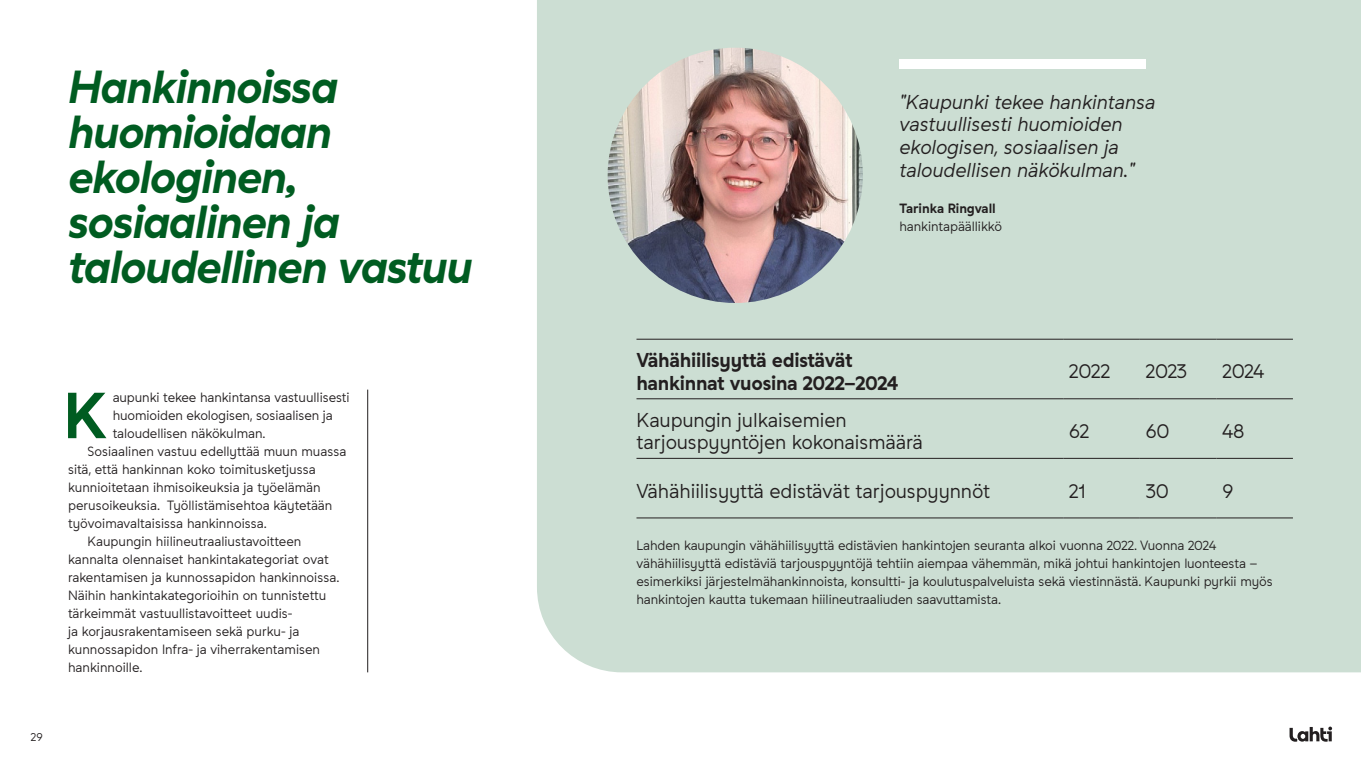
<style>
.page{position:relative;width:1361px;height:766px;background:#fff}
.page>*{position:absolute;margin:0;border:0;box-sizing:border-box;transform-origin:0 0}
.leipis__pieni_anfangi{font:700 63px "Studio Feixen Sans Lahti";color:#005c21}
.iso_otsikko{font:italic 45px/45px "Studio Feixen Sans Lahti Headline";letter-spacing:-.035em;color:#005c21}
.nosto{font:19.5px/22.5px "Studio Feixen Sans Lahti";letter-spacing:-.005em;color:#231f20}
.iso_lainaus{font:italic 19.5px/22.5px "Studio Feixen Sans Lahti";letter-spacing:-.005em;color:#231f20}
.väliotsikko{font:700 19.5px/22.5px "Studio Feixen Sans Lahti";letter-spacing:-.015em;color:#231f20}
.leipis__sis{font:13.05px/18px "Studio Feixen Sans Lahti";color:#231f20}
.leipis{font:13.05px/18px "Studio Feixen Sans Lahti";letter-spacing:-.005em;color:#231f20}
.leipis__pieni_anfangi-2{font:13.05px/18px "Studio Feixen Sans Lahti";letter-spacing:-.005em;color:#231f20}
.leipis-2{font:700 13.05px "Studio Feixen Sans Lahti";letter-spacing:-.005em;color:#231f20}
.t1{font:11.25px "Studio Feixen Sans Lahti";color:#231f20}
</style>
<div class="page">
<svg style="left:1289px;top:726px;width:43px;height:15px"></svg>
<div style="left:537px;top:0;width:824px;height:672px;background:#ccded3"></div>
<hr style="left:367px;top:389px;width:1px;height:283px;background:#231f20">
<div style="left:899px;top:60px;width:247px;height:9px;background:#fff"></div>
<img style="left:607px;top:48px;width:256px;height:255px;border-radius:128px">
<hr style="left:636px;top:398px;width:427px;height:1px;background:#231f20">
<hr style="left:1063px;top:398px;width:77px;height:1px;background:#231f20">
<hr style="left:1140px;top:398px;width:76px;height:1px;background:#231f20">
<hr style="left:1216px;top:398px;width:77px;height:1px;background:#231f20">
<hr style="left:636px;top:458px;width:427px;height:1px;background:#231f20">
<hr style="left:1063px;top:458px;width:77px;height:1px;background:#231f20">
<hr style="left:1140px;top:458px;width:76px;height:1px;background:#231f20">
<hr style="left:1216px;top:458px;width:77px;height:1px;background:#231f20">
<hr style="left:636px;top:517px;width:427px;height:1px;background:#231f20">
<hr style="left:1063px;top:517px;width:77px;height:1px;background:#231f20">
<hr style="left:1140px;top:517px;width:76px;height:1px;background:#231f20">
<hr style="left:1216px;top:517px;width:77px;height:1px;background:#231f20">
<hr style="left:636px;top:339px;width:427px;height:1px;background:#231f20">
<hr style="left:1063px;top:339px;width:77px;height:1px;background:#231f20">
<hr style="left:1140px;top:339px;width:76px;height:1px;background:#231f20">
<hr style="left:1216px;top:339px;width:77px;height:1px;background:#231f20">
<p class="iso_otsikko" style="left:68px;top:65px;width:406px">Hankinnoissa huomioidaan ekologinen, sosiaalinen ja taloudellinen vastuu</p>
<p class="iso_lainaus" style="left:899px;top:92px;width:258px">"Kaupunki tekee hankintansa vastuullisesti huomioiden ekologisen, sosiaalisen ja taloudellisen näkökulman."</p>
<p class="leipis-2" style="left:899px;top:200px;width:98px">Tarinka Ringvall</p>
<p class="leipis" style="left:899px;top:217px;width:104px">hankintapäällikkö</p>
<p class="t1" style="left:31px;top:729px;width:13px">29</p>
<p class="väliotsikko" style="left:636px;top:349px;width:263px">Vähähiilisyyttä edistävät hankinnat vuosina 2022–2024</p>
<p class="nosto" style="left:1069px;top:360px;width:43px">2022</p>
<p class="nosto" style="left:1146px;top:360px;width:43px">2023</p>
<p class="nosto" style="left:1222px;top:360px;width:44px">2024</p>
<p class="leipis__pieni_anfangi" style="left:63px;top:377px;width:46px">K</p>
<p class="leipis__pieni_anfangi-2" style="left:113px;top:388px;width:238px">aupunki tekee hankintansa vastuullisesti huomioiden ekologisen, sosiaalisen ja taloudellisen näkökulman.</p>
<p class="leipis__sis" style="left:68px;top:442px;width:280px;text-indent:20px">Sosiaalinen vastuu edellyttää muun muassa sitä, että hankinnan koko toimitusketjussa kunnioitetaan ihmisoikeuksia ja työelämän perusoikeuksia. Työllistämisehtoa käytetään työvoimavaltaisissa hankinnoissa.</p>
<p class="leipis__sis" style="left:68px;top:532px;width:273px;text-indent:20px">Kaupungin hiilineutraaliustavoitteen kannalta olennaiset hankintakategoriat ovat rakentamisen ja kunnossapidon hankinnoissa.<br>Näihin hankintakategorioihin on tunnistettu tärkeimmät vastuullistavoitteet uudis-<br>ja korjausrakentamiseen sekä purku- ja kunnossapidon Infra- ja viherrakentamisen hankinnoille.</p>
<p class="leipis" style="left:636px;top:536px;width:638px">Lahden kaupungin vähähiilisyyttä edistävien hankintojen seuranta alkoi vuonna 2022. Vuonna 2024 vähähiilisyyttä edistäviä tarjouspyyntöjä tehtiin aiempaa vähemmän, mikä johtui hankintojen luonteesta – esimerkiksi järjestelmähankinnoista, konsultti- ja koulutuspalveluista sekä viestinnästä. Kaupunki pyrkii myös hankintojen kautta tukemaan hiilineutraaliuden saavuttamista.</p>
<p class="nosto" style="left:636px;top:408px;width:288px">Kaupungin julkaisemien tarjouspyyntöjen kokonaismäärä</p>
<p class="nosto" style="left:1069px;top:419px;width:22px">62</p>
<p class="nosto" style="left:1146px;top:419px;width:25px">60</p>
<p class="nosto" style="left:1222px;top:419px;width:24px">48</p>
<p class="nosto" style="left:636px;top:479px;width:355px">Vähähiilisyyttä edistävät tarjouspyynnöt</p>
<p class="nosto" style="left:1069px;top:479px;width:18px">21</p>
<p class="nosto" style="left:1146px;top:479px;width:24px">30</p>
<p class="nosto" style="left:1222px;top:479px;width:12px">9</p>
</div>
